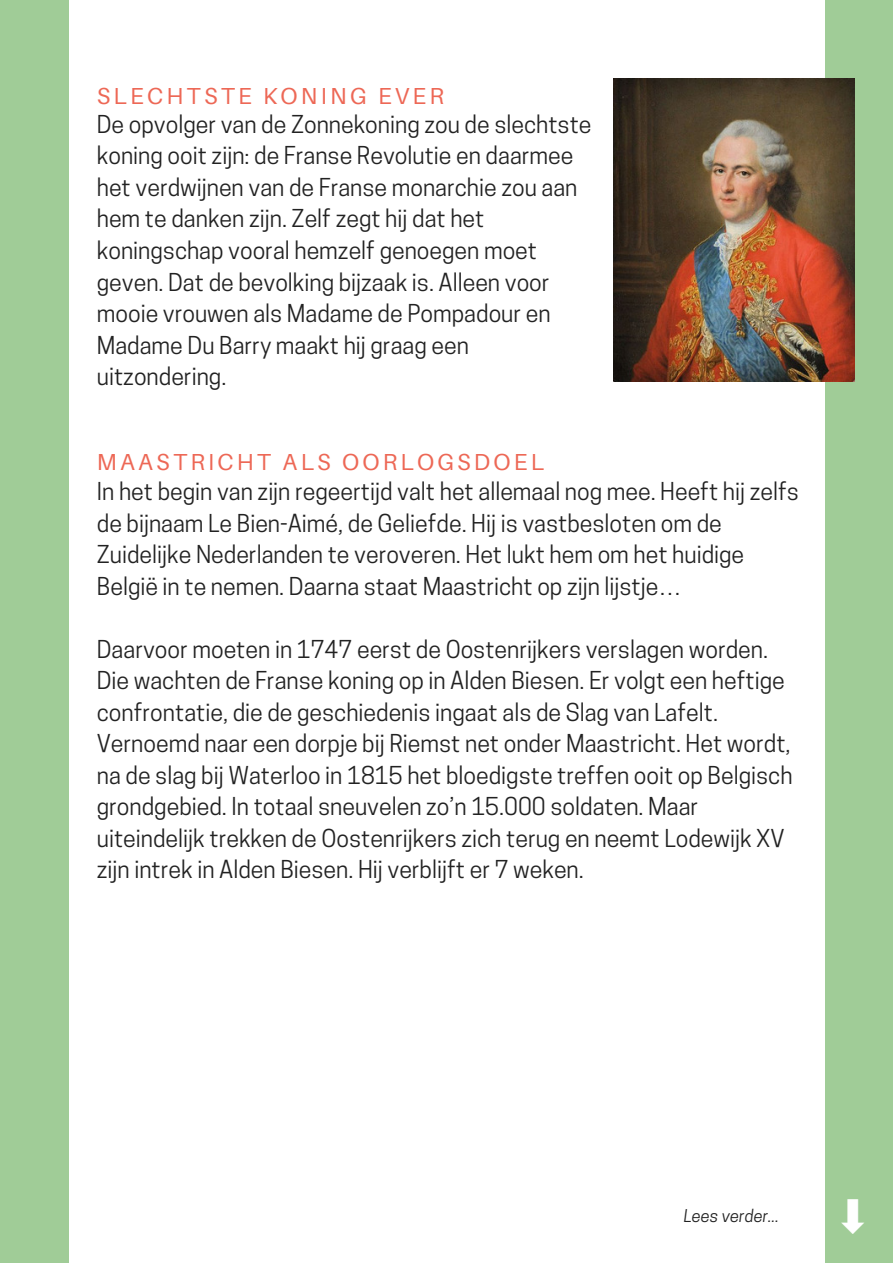
<style>
.page{position:relative;width:893px;height:1263px;background:#fff}
.page>*{position:absolute;margin:0;border:0;box-sizing:border-box;transform-origin:0 0}
.t1{font:46.35px "DejaVu Sans";color:#fff}
.t2{font:23.25px/31.5px "Cooper Hewitt";color:#222}
.t3{font:23.25px "Aileron";letter-spacing:.14em;color:#ed6856}
.t4{font:italic 16.5px "Cooper Hewitt";color:#222}
</style>
<div class="page">
<div style="left:825px;top:0;width:68px;height:1263px;background:#a0cc97"></div>
<div style="left:0;top:0;width:69px;height:1263px;background:#a0cc97"></div>
<img style="left:614px;top:79px;width:241px;height:303px">
<p class="t3" style="left:97px;top:81px;width:348px">SLECHTSTE KONING EVER</p>
<p class="t2" style="left:97px;top:111px;width:496px">De opvolger van de Zonnekoning zou de slechtste koning ooit zijn: de Franse Revolutie en daarmee het verdwijnen van de Franse monarchie zou aan hem te danken zijn. Zelf zegt hij dat het koningschap vooral hemzelf genoegen moet geven. Dat de bevolking bijzaak is. Alleen voor mooie vrouwen als Madame de Pompadour en Madame Du Barry maakt hij graag een uitzondering.</p>
<p class="t3" style="left:97px;top:447px;width:449px">MAASTRICHT ALS OORLOGSDOEL</p>
<p class="t2" style="left:97px;top:478px;width:704px">In het begin van zijn regeertijd valt het allemaal nog mee. Heeft hij zelfs de bijnaam Le Bien-Aimé, de Geliefde. Hij is vastbesloten om de Zuidelijke Nederlanden te veroveren. Het lukt hem om het huidige België in te nemen. Daarna staat Maastricht op zijn lijstje…</p>
<p class="t2" style="left:97px;top:636px;width:697px">Daarvoor moeten in 1747 eerst de Oostenrijkers verslagen worden.<br>Die wachten de Franse koning op in Alden Biesen. Er volgt een heftige confrontatie, die de geschiedenis ingaat als de Slag van Lafelt.<br>Vernoemd naar een dorpje bij Riemst net onder Maastricht. Het wordt, na de slag bij Waterloo in 1815 het bloedigste treffen ooit op Belgisch grondgebied. In totaal sneuvelen zo’n 15.000 soldaten. Maar uiteindelijk trekken de Oostenrijkers zich terug en neemt Lodewijk XV zijn intrek in Alden Biesen. Hij verblijft er 7 weken.</p>
<p class="t4" style="left:684px;top:1209px;width:97px">Lees verder...</p>
<h1 class="t1" style="left:833px;top:1190px;width:40px">⬇</h1>
</div>
